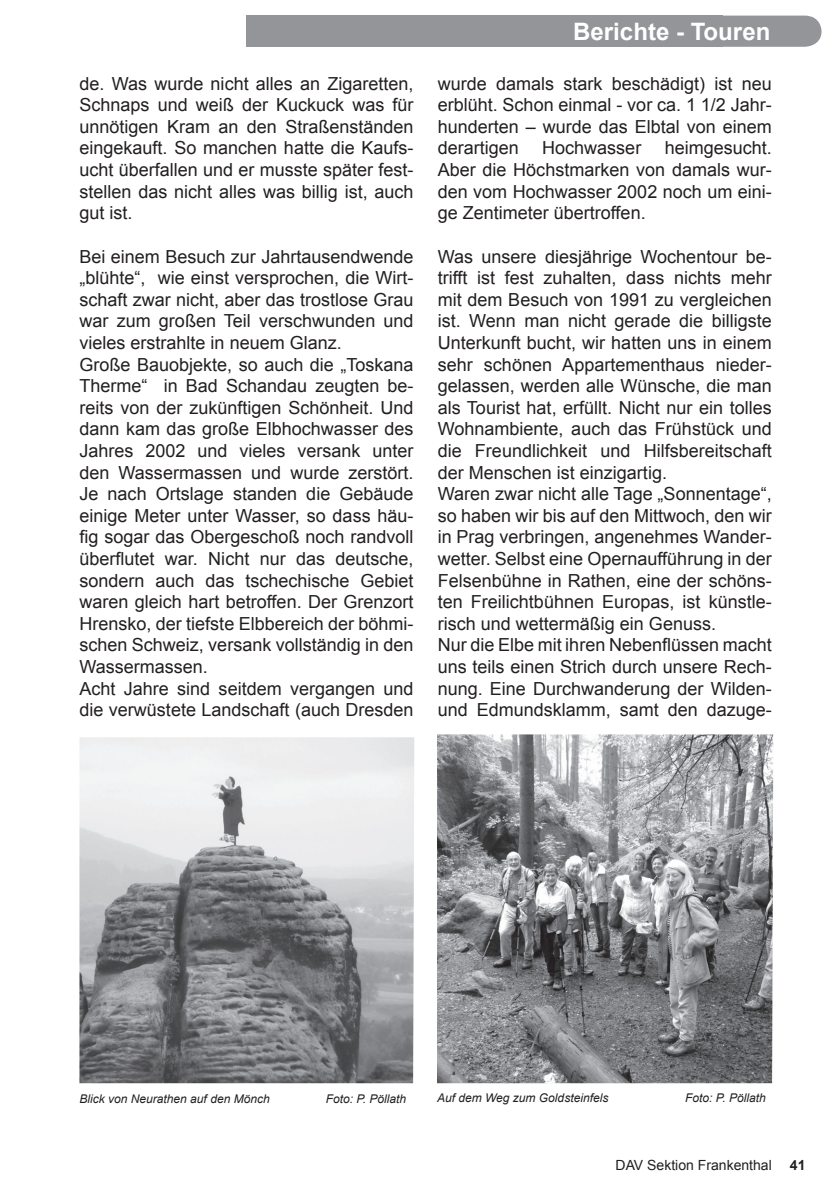
<style>
.page{position:relative;width:840px;height:1191px;background:#fff}
.page>*{position:absolute;margin:0;border:0;box-sizing:border-box;transform-origin:0 0}
.t1{font:700 24px "Arial";color:#fff}
.t2{font:18px/21.6px "Arial";color:#231f20;text-align:justify}
.t3{font:14px "Arial";color:#231f20}
.t4{font:700 14px "Arial";color:#231f20}
.t5{font:italic 12px "Arial";color:#231f20}
</style>
<div class="page">
<div style="left:721px;top:16px;width:100px;height:31px;background:#939598"></div>
<div style="left:246px;top:16px;width:475px;height:31px;background:#939598"></div>
<img style="left:79px;top:737px;width:335px;height:346px">
<img style="left:437px;top:734px;width:335px;height:349px">
<p class="t2" style="left:79px;top:73px;width:335px">de. Was wurde nicht alles an Zigaretten, Schnaps und weiß der Kuckuck was für unnötigen Kram an den Straßenständen eingekauft. So manchen hatte die Kaufs&shy;ucht überfallen und er musste später fest&shy;stellen das nicht alles was billig ist, auch gut ist.</p>
<p class="t2" style="left:79px;top:245px;width:335px;text-align:left">Bei einem Besuch zur Jahrtausendwende „blühte“, wie einst versprochen, die Wirt&shy;schaft zwar nicht, aber das trostlose Grau war zum großen Teil verschwunden und vieles erstrahlte in neuem Glanz.<br>Große Bauobjekte, so auch die „Toskana Therme“ in Bad Schandau zeugten be&shy;reits von der zukünftigen Schönheit. Und dann kam das große Elbhochwasser des Jahres 2002 und vieles versank unter den Wassermassen und wurde zerstört.<br>Je nach Ortslage standen die Gebäude einige Meter unter Wasser, so dass häu&shy;fig sogar das Obergeschoß noch randvoll überflutet war. Nicht nur das deutsche, sondern auch das tschechische Gebiet waren gleich hart betroffen. Der Grenzort Hrensko, der tiefste Elbbereich der böhmi&shy;schen Schweiz, versank vollständig in den Wassermassen.<br>Acht Jahre sind seitdem vergangen und die verwüstete Landschaft (auch Dresden</p>
<h1 class="t1" style="left:573px;top:18px;width:198px">Berichte - Touren</h1>
<p class="t2" style="left:437px;top:73px;width:335px">wurde damals stark beschädigt) ist neu erblüht. Schon einmal - vor ca. 1 1/2 Jahr&shy;hunderten – wurde das Elbtal von einem derartigen</p>
<p class="t2" style="left:437px;top:137px;width:335px;text-indent:227px">heimgesucht.<br>Aber die Höchstmarken von damals wur&shy;den vom Hochwasser 2002 noch um eini&shy;ge Zentimeter übertroffen.</p>
<p class="t2" style="left:437px;top:245px;width:335px;text-align:left">Was unsere diesjährige Wochentour be&shy;trifft ist fest zuhalten, dass nichts mehr mit dem Besuch von 1991 zu vergleichen ist. Wenn man nicht gerade die billigste Unterkunft bucht, wir hatten uns in einem sehr schönen Appartementhaus nieder&shy;gelassen, werden alle Wünsche, die man als Tourist hat, erfüllt. Nicht nur ein tolles Wohnambiente, auch das Frühstück und die Freundlichkeit und Hilfsbereitschaft der Menschen ist einzigartig.<br>Waren zwar nicht alle Tage „Sonnentage“, so haben wir bis auf den Mittwoch, den wir in Prag verbringen, angenehmes Wander&shy;wetter. Selbst eine Opernaufführung in der Felsenbühne in Rathen, eine der schöns&shy;ten Freilichtbühnen Europas, ist künstle&shy;risch und wettermäßig ein Genuss.<br>Nur die Elbe mit ihren Nebenflüssen macht uns teils einen Strich durch unsere Rech&shy;nung. Eine Durchwanderung der Wilden&shy;und Edmundsklamm, samt den dazuge-</p>
<p class="t2" style="left:542px;top:137px;width:101px">Hochwasser</p>
<p class="t5" style="left:79px;top:1092px;width:192px">Blick von Neurathen auf den Mönch</p>
<p class="t5" style="left:325px;top:1092px;width:82px">Foto: P. Pöllath</p>
<p class="t5" style="left:437px;top:1091px;width:173px">Auf dem Weg zum Goldsteinfels</p>
<p class="t5" style="left:684px;top:1091px;width:82px">Foto: P. Pöllath</p>
<p class="t3" style="left:615px;top:1157px;width:158px">DAV Sektion Frankenthal</p>
<p class="t4" style="left:789px;top:1157px;width:17px">41</p>
</div>
